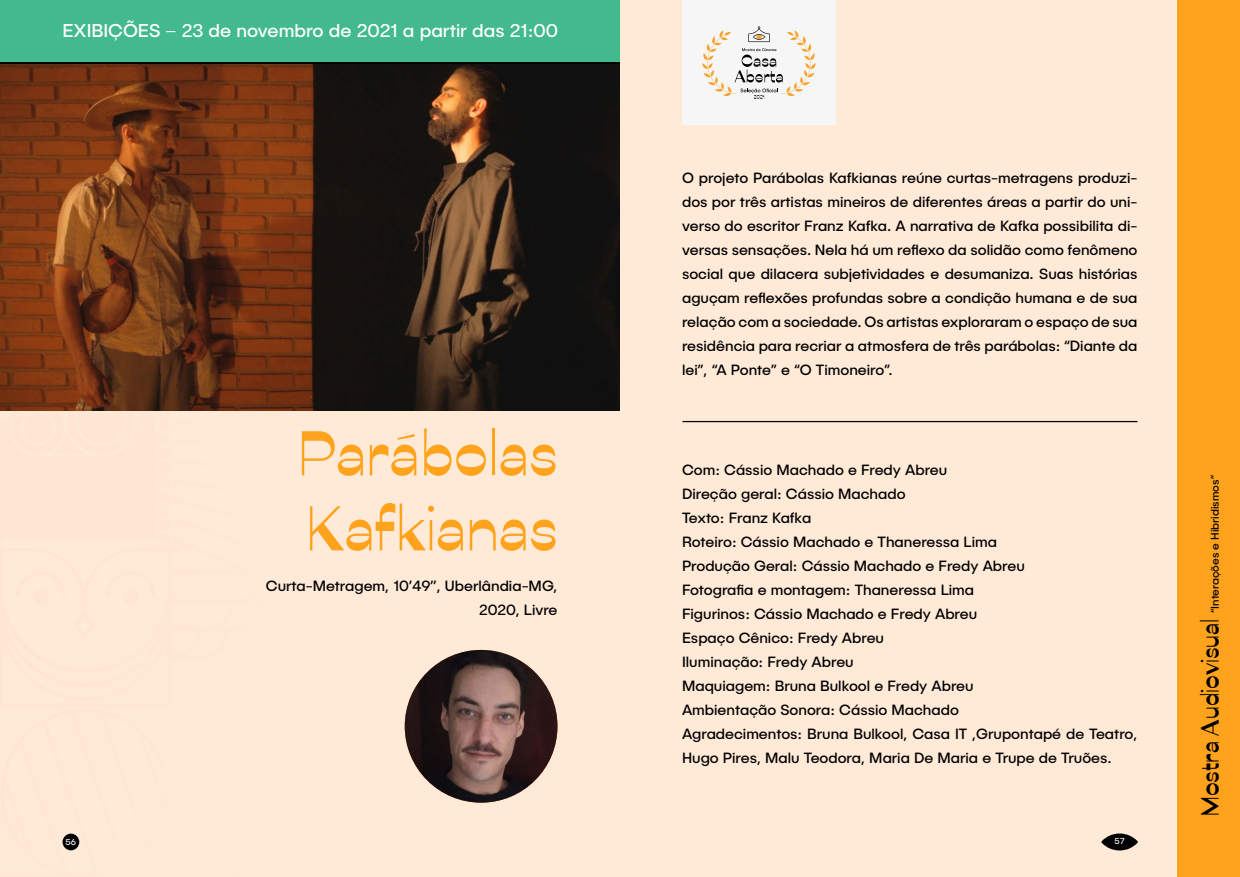
<style>
.page{position:relative;width:1240px;height:877px;background:#fff}
.page>*{position:absolute;margin:0;border:0;box-sizing:border-box;transform-origin:0 0}
.t1{font:900 62.5px/75px "Ribes";color:#ffa31c}
.t2{font:900 25px "Ribes";color:#000}
.t3{font:18.75px "Publica Sans";color:#fff}
.t4{font:15px/24px "Publica Sans";color:#000;text-align:right}
.t5{font:11.25px "Publica Sans";color:#000}
.t6{font:8.75px "Publica Sans";color:#fff}
</style>
<div class="page">
<div style="left:0;top:0;width:1177px;height:877px;background:#ffead8"></div>
<img style="left:0;top:64px;width:620px;height:346px">
<div style="left:1177px;top:0;width:63px;height:877px;background:#ffa31c"></div>
<div style="left:0;top:0;width:620px;height:63px;background:#42ba8d"></div>
<hr style="left:0;top:62px;width:620px;height:2px;background:#000">
<hr style="left:682px;top:421px;width:456px;height:1px;background:#000">
<img style="left:405px;top:650px;width:153px;height:153px;border-radius:76px">
<div style="left:682px;top:0;width:154px;height:125px;background:#f6f6f6"></div>
<svg style="left:702px;top:26px;width:114px;height:73px"></svg>
<div style="left:63px;top:834px;width:16px;height:16px;background:#000;border-radius:50%"></div>
<svg style="left:1101px;top:834px;width:37px;height:16px"></svg>
<p class="t3" style="left:62px;top:19px;width:497px">EXIBIÇÕES – 23 de novembro de 2021 a partir das 21:00</p>
<h1 class="t1" style="left:298px;top:416px;width:261px">Parábolas<br>Kafkianas</h1>
<p class="t4" style="left:266px;top:573px;width:293px">Curta-Metragem, 10’49’’, Uberlândia-MG,<br>2020, Livre</p>
<p class="t4" style="left:682px;top:165px;width:457px;text-align:justify">O projeto Parábolas Kafkianas reúne curtas-metragens produzi&shy;dos por três artistas mineiros de diferentes áreas a partir do uni&shy;verso do escritor Franz Kafka. A narrativa de Kafka possibilita di&shy;versas sensações. Nela há um reflexo da solidão como fenômeno social que dilacera subjetividades e desumaniza. Suas histórias aguçam reflexões profundas sobre a condição humana e de sua relação com a sociedade. Os artistas exploraram o espaço de sua residência para recriar a atmosfera de três parábolas: “Diante da lei”, “A Ponte” e “O Timoneiro”.</p>
<p class="t4" style="left:682px;top:458px;width:457px;text-align:left">Com: Cássio Machado e Fredy Abreu<br>Direção geral: Cássio Machado<br>Texto: Franz Kafka<br>Roteiro: Cássio Machado e Thaneressa Lima<br>Produção Geral: Cássio Machado e Fredy Abreu<br>Fotografia e montagem: Thaneressa Lima<br>Figurinos: Cássio Machado e Fredy Abreu<br>Espaço Cênico: Fredy Abreu<br>Iluminação: Fredy Abreu<br>Maquiagem: Bruna Bulkool e Fredy Abreu<br>Ambientação Sonora: Cássio Machado<br>Agradecimentos: Bruna Bulkool, Casa IT ,Grupontapé de Teatro, Hugo Pires, Malu Teodora, Maria De Maria e Trupe de Truões.</p>
<p class="t6" style="left:66px;top:836px;width:12px">56</p>
<p class="t6" style="left:1115px;top:836px;width:12px">57</p>
<p class="t5" style="left:1208px;top:613px;width:140px;rotate:-90deg">“Interações e Hibridismos”</p>
<h2 class="t2" style="left:1195px;top:816px;width:199px;rotate:-90deg">Mostra Audiovisual</h2>
</div>
